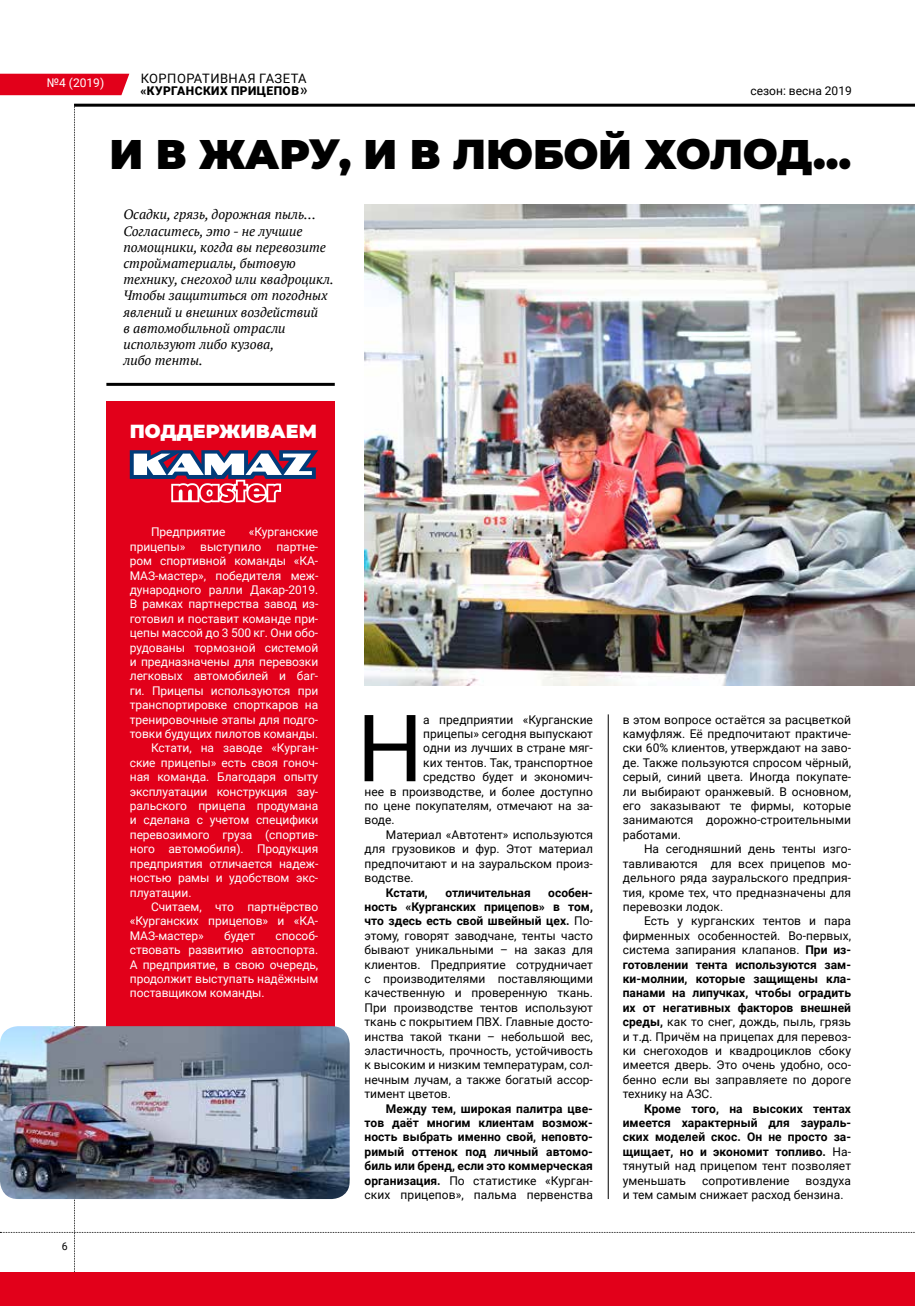
<style>
.page{position:relative;width:915px;height:1306px;background:#fff}
.page>*{position:absolute;margin:0;border:0;box-sizing:border-box;transform-origin:0 0}
.t1{font:93px "Roboto";color:#000}
.t2{font:900 41.25px "Montserrat";color:#000}
.t3{font:900 18.9px "Montserrat";color:#fff}
.t4{font:italic 13.5px/16.2px "PT Serif";color:#000}
.t5{font:12.9px "Roboto";letter-spacing:.035em;color:#000}
.t6{font:12px/14.4px "Roboto";color:#000;text-align:justify}
.t7{font:12px/14.4px "Roboto";letter-spacing:-.005em;color:#fff;text-align:justify}
.t8{font:700 12px/14.4px "Roboto";letter-spacing:.005em;color:#000;text-align:justify}
.t9{font:900 12px "Roboto";letter-spacing:.035em;color:#000}
.t10{font:10.5px "Roboto";color:#000}
.s1{font-family:"Calibri";font-weight:400;font-size:16.5px}
.s2{font-weight:700}
.s3{font-weight:400}
</style>
<div class="page">
<div style="left:0;top:74px;width:129px;height:21px;background:#e2001a"></div>
<img style="left:0;top:104px;width:915px;height:1202px">
<img style="left:0;top:1026px;width:349px;height:172px">
<p class="t7" style="left:47px;top:75px;width:59px">№4 (2019)</p>
<p class="t5" style="left:141px;top:69px;width:167px">КОРПОРАТИВНАЯ ГАЗЕТА</p>
<p class="t9" style="left:140px;top:82px;width:169px">«КУРГАНСКИХ ПРИЦЕПОВ<span class="s1">»</span></p>
<p class="t6" style="left:750px;top:83px;width:103px">сезон: весна 2019</p>
<h2 class="t2" style="left:110px;top:124px;width:742px">И В ЖАРУ, И В ЛЮБОЙ ХОЛОД…</h2>
<p class="t4" style="left:123px;top:206px;width:212px">Осадки, грязь, дорожная пыль…<br>Согласитесь, это - не лучшие помощники, когда вы перевозите стройматериалы, бытовую технику, снегоход или квадроцикл.<br>Чтобы защититься от погодных явлений и внешних воздействий<br>в автомобильной отрасли используют либо кузова,<br>либо тенты.</p>
<h3 class="t3" style="left:130px;top:417px;width:188px">ПОДДЕРЖИВАЕМ</h3>
<p class="t10" style="left:62px;top:1238px;width:7px">6</p>
<p class="t7" style="left:151px;top:524px;width:76px">Предприятие</p>
<p class="t7" style="left:249px;top:524px;width:71px">«Курганские</p>
<p class="t7" style="left:130px;top:539px;width:190px">прицепы» выступило партне-</p>
<p class="t7" style="left:130px;top:553px;width:190px">ром спортивной команды «КА-</p>
<p class="t7" style="left:130px;top:567px;width:190px">МАЗ-мастер», победителя меж-</p>
<p class="t7" style="left:130px;top:582px;width:190px">дународного ралли Дакар-2019.</p>
<p class="t7" style="left:130px;top:596px;width:190px">В рамках партнерства завод из-</p>
<p class="t7" style="left:130px;top:611px;width:190px">готовил и поставит команде при-</p>
<p class="t7" style="left:130px;top:625px;width:190px">цепы массой до 3 500 кг. Они обо-</p>
<p class="t7" style="left:130px;top:639px;width:190px">рудованы тормозной системой</p>
<p class="t7" style="left:130px;top:654px;width:190px">и предназначены для перевозки</p>
<p class="t7" style="left:130px;top:668px;width:190px">легковых автомобилей и баг-</p>
<p class="t7" style="left:130px;top:683px;width:190px">ги. Прицепы используются при</p>
<p class="t7" style="left:130px;top:697px;width:190px">транспортировке спорткаров на</p>
<p class="t7" style="left:130px;top:711px;width:190px">тренировочные этапы для подго-</p>
<p class="t7" style="left:130px;top:726px;width:190px">товки будущих пилотов команды.</p>
<p class="t7" style="left:151px;top:740px;width:169px">Кстати, на заводе «Курган-</p>
<p class="t7" style="left:130px;top:755px;width:190px">ские прицепы» есть своя гоноч-</p>
<p class="t7" style="left:130px;top:769px;width:190px">ная команда. Благодаря опыту</p>
<p class="t7" style="left:130px;top:783px;width:190px">эксплуатации конструкция зау-</p>
<p class="t7" style="left:130px;top:798px;width:190px">ральского прицепа продумана</p>
<p class="t7" style="left:130px;top:812px;width:190px">и сделана с учетом специфики</p>
<p class="t7" style="left:130px;top:827px;width:190px">перевозимого груза (спортив-</p>
<p class="t7" style="left:130px;top:841px;width:190px">ного автомобиля). Продукция</p>
<p class="t7" style="left:130px;top:855px;width:190px">предприятия отличается надеж-</p>
<p class="t7" style="left:130px;top:870px;width:190px">ностью рамы и удобством экс-</p>
<p class="t7" style="left:130px;top:884px;width:63px">плуатации.</p>
<p class="t7" style="left:151px;top:899px;width:169px">Считаем, что партнёрство</p>
<p class="t7" style="left:130px;top:913px;width:190px">«Курганских прицепов» и «КА-</p>
<p class="t7" style="left:130px;top:927px;width:76px">МАЗ-мастер»</p>
<p class="t7" style="left:224px;top:927px;width:33px">будет</p>
<p class="t7" style="left:130px;top:927px;width:190px;text-indent:146px">способ&shy;ствовать развитию автоспорта.<br>А предприятие, в свою очередь, продолжит выступать надёжным поставщиком команды.</p>
<h1 class="t1" style="left:357px;top:683px;width:68px">Н</h1>
<p class="t6" style="left:423px;top:711px;width:171px">а предприятии «Курганские</p>
<p class="t6" style="left:423px;top:726px;width:171px">прицепы» сегодня выпускают</p>
<p class="t6" style="left:423px;top:740px;width:171px">одни из лучших в стране мяг-</p>
<p class="t6" style="left:423px;top:755px;width:171px">ких тентов. Так, транспортное</p>
<p class="t6" style="left:423px;top:769px;width:171px">средство будет и экономич-</p>
<p class="t6" style="left:364px;top:783px;width:230px">нее в производстве, и более доступно</p>
<p class="t6" style="left:364px;top:798px;width:230px">по цене покупателям, отмечают на за-</p>
<p class="t6" style="left:364px;top:812px;width:32px">воде.</p>
<p class="t6" style="left:386px;top:827px;width:208px">Материал «Автотент» используются</p>
<p class="t6" style="left:364px;top:841px;width:230px">для грузовиков и фур. Этот материал</p>
<p class="t6" style="left:364px;top:855px;width:230px">предпочитают и на зауральском произ-</p>
<p class="t6" style="left:364px;top:870px;width:50px">водстве.</p>
<p class="t8" style="left:386px;top:884px;width:43px">Кстати,</p>
<p class="t8" style="left:445px;top:884px;width:87px">отличительная</p>
<p class="t6" style="left:364px;top:884px;width:230px;text-indent:184px"><span class="s2">особен&shy;ность «Курганских прицепов» в том, что здесь есть свой швейный цех.</span> По&shy;этому, говорят заводчане, тенты часто бывают уникальными – на заказ для клиентов. Предприятие сотрудничает с производителями поставляющими качественную и проверенную ткань.<br>При производстве тентов используют ткань с покрытием ПВХ. Главные досто&shy;инства такой ткани – небольшой вес, эластичность, прочность, устойчивость к высоким и низким температурам, сол&shy;нечным лучам, а также богатый ассор&shy;тимент цветов.</p>
<p class="t8" style="left:364px;top:1100px;width:230px;text-indent:21px">Между тем, широкая палитра цве&shy;тов даёт многим клиентам возмож&shy;ность выбрать именно свой, неповто&shy;римый оттенок под личный автомо&shy;биль или бренд, если это коммерческая организация. <span class="s3">По статистике «Курган&shy;ских прицепов», пальма первенства</span></p>
<p class="t6" style="left:622px;top:711px;width:230px">в этом вопросе остаётся за расцветкой камуфляж. Её предпочитают практиче&shy;ски 60% клиентов, утверждают на заво&shy;де. Также пользуются спросом чёрный, серый, синий цвета. Иногда покупате&shy;ли выбирают оранжевый. В основном, его заказывают те фирмы, которые занимаются дорожно-строительными работами.</p>
<p class="t6" style="left:622px;top:841px;width:230px;text-indent:21px">На сегодняшний день тенты изго&shy;тавливаются для всех прицепов мо&shy;дельного ряда зауральского предприя&shy;тия, кроме тех, что предназначены для перевозки лодок.</p>
<p class="t6" style="left:622px;top:913px;width:230px;text-indent:21px">Есть у курганских тентов и пара фирменных особенностей. Во-первых, система запирания клапанов. <span class="s2">При из&shy;готовлении тента используются зам&shy;ки-молнии, которые защищены кла&shy;панами на липучках, чтобы оградить их от негативных факторов внешней среды,</span> как то снег, дождь, пыль, грязь и т.д. Причём на прицепах для перевоз&shy;ки снегоходов и квадроциклов сбоку имеется дверь. Это очень удобно, осо&shy;бенно если вы заправляете по дороге технику на АЗС.</p>
<p class="t8" style="left:622px;top:1100px;width:230px;text-indent:21px">Кроме того, на высоких тентах имеется характерный для заураль&shy;ских моделей скос. Он не просто за&shy;щищает, но и экономит топливо. <span class="s3">На&shy;тянутый над прицепом тент позволяет уменьшать</span></p>
<p class="t6" style="left:622px;top:1172px;width:230px;text-indent:183px">воздуха и тем самым снижает расход бензина.</p>
<p class="t6" style="left:702px;top:1172px;width:89px">сопротивление</p>
</div>
